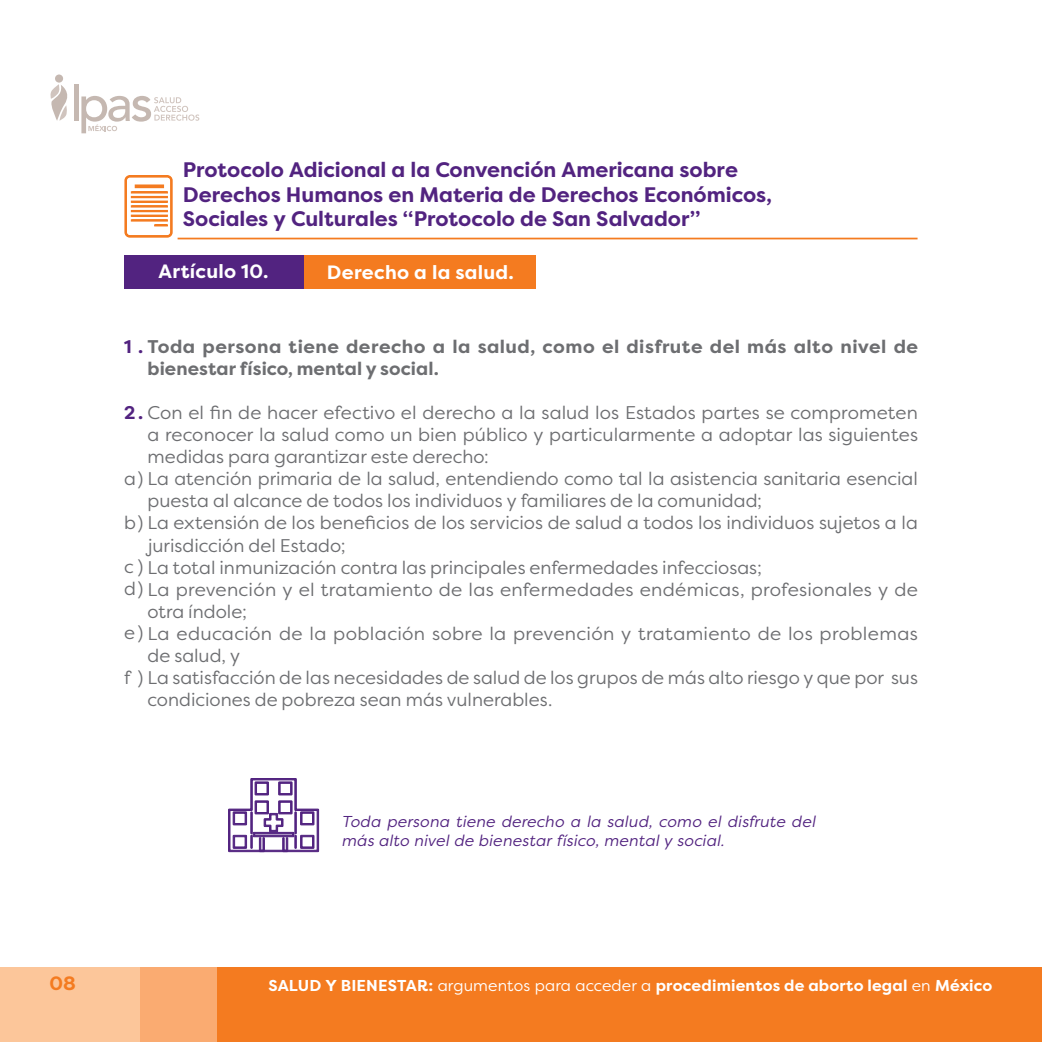
<style>
.page{position:relative;width:1042px;height:1042px;background:#fff}
.page>*{position:absolute;margin:0;border:0;box-sizing:border-box;transform-origin:0 0}
.t1{font:700 21px/24.5px "Filson Pro";color:#522380}
.t2{font:700 19.25px "Filson Pro";letter-spacing:.015em;color:#fff}
.t3{font:700 19.25px "Filson Pro";color:#f47b20}
.t4{font:18.38px "Filson Pro";letter-spacing:.005em;color:#6d6e71}
.t5{font:700 18.38px/22.1px "Filson Pro";letter-spacing:.025em;color:#6d6e71}
.t6{font:italic 15.75px/18.9px "Filson Pro";letter-spacing:.015em;color:#522380}
.t7{font:700 15.75px "Filson Pro";letter-spacing:.01em;color:#fff}
.s1{color:#522380}
.s2{font-weight:700;color:#522380}
.s3{font-weight:400}
</style>
<div class="page">
<div style="left:303px;top:255px;width:233px;height:34px;background:#f47b20"></div>
<div style="left:124px;top:255px;width:179px;height:34px;background:#522380"></div>
<hr style="left:178px;top:238px;width:739px;height:1px;background:#f47b20">
<svg style="left:124px;top:175px;width:49px;height:63px"></svg>
<div style="left:131px;top:191px;width:37px;height:2px;border:2px solid #f47b20"></div>
<div style="left:131px;top:196px;width:37px;height:2px;border:2px solid #f47b20"></div>
<div style="left:131px;top:201px;width:37px;height:2px;border:2px solid #f47b20"></div>
<div style="left:131px;top:205px;width:37px;height:3px;border:2px solid #f47b20"></div>
<div style="left:131px;top:210px;width:37px;height:2px;border:2px solid #f47b20"></div>
<div style="left:131px;top:219px;width:37px;height:3px;border:2px solid #f47b20"></div>
<div style="left:131px;top:215px;width:37px;height:2px;border:2px solid #f47b20"></div>
<svg style="left:228px;top:778px;width:91px;height:74px"></svg>
<div style="left:217px;top:967px;width:825px;height:75px;background:#f47b20"></div>
<div style="left:140px;top:967px;width:77px;height:75px;background:#faab71"></div>
<div style="left:0;top:967px;width:140px;height:75px;background:#fcc69a"></div>
<svg style="left:50px;top:84px;width:18px;height:37px"></svg>
<div style="left:55px;top:74px;width:8px;height:9px;background:#c5b8b1;border-radius:50%"></div>
<hr style="left:74px;top:84px;width:4px;height:37px;background:#c5b8b1">
<svg style="left:81px;top:96px;width:118px;height:37px"></svg>
<p class="t1" style="left:183px;top:158px;width:590px">Protocolo Adicional a la Convención Americana sobre<br>Derechos Humanos en Materia de Derechos Económicos,<br>Sociales y Culturales “Protocolo de San Salvador”</p>
<p class="t2" style="left:159px;top:260px;width:111px">Artículo 10.</p>
<p class="t2" style="left:327px;top:260px;width:188px">Derecho a la salud.</p>
<p class="t5" style="left:148px;top:336px;width:772px;text-indent:-23px"><span class="s1">1 .</span> Toda persona tiene derecho a la salud, como el disfrute del más alto nivel de bienestar físico, mental y social.</p>
<p class="t4" style="left:124px;top:401px;width:795px"><span class="s2">2.</span> Con el fin de hacer efectivo el derecho a la salud los Estados partes se comprometen</p>
<p class="t4" style="left:148px;top:423px;width:772px">a reconocer la salud como un bien público y particularmente a adoptar las siguientes</p>
<p class="t4" style="left:148px;top:445px;width:343px">medidas para garantizar este derecho:</p>
<p class="t4" style="left:124px;top:467px;width:795px">a) La atención primaria de la salud, entendiendo como tal la asistencia sanitaria esencial</p>
<p class="t4" style="left:148px;top:489px;width:616px">puesta al alcance de todos los individuos y familiares de la comunidad;</p>
<p class="t4" style="left:124px;top:511px;width:795px">b) La extensión de los beneficios de los servicios de salud a todos los individuos sujetos a la</p>
<p class="t4" style="left:148px;top:533px;width:200px">jurisdicción del Estado;</p>
<p class="t4" style="left:124px;top:555px;width:639px">c ) La total inmunización contra las principales enfermedades infecciosas;</p>
<p class="t4" style="left:124px;top:577px;width:795px">d) La prevención y el tratamiento de las enfermedades endémicas, profesionales y de</p>
<p class="t4" style="left:148px;top:599px;width:101px">otra índole;</p>
<p class="t4" style="left:124px;top:621px;width:795px">e) La educación de la población sobre la prevención y tratamiento de los problemas</p>
<p class="t4" style="left:148px;top:643px;width:94px">de salud, y</p>
<p class="t4" style="left:124px;top:665px;width:795px">f ) La satisfacción de las necesidades de salud de los grupos de más alto riesgo y que por sus</p>
<p class="t4" style="left:148px;top:687px;width:406px">condiciones de pobreza sean más vulnerables.</p>
<p class="t6" style="left:341px;top:811px;width:475px">Toda persona tiene derecho a la salud, como el disfrute del más alto nivel de bienestar físico, mental y social.</p>
<p class="t3" style="left:50px;top:971px;width:28px">08</p>
<p class="t7" style="left:268px;top:976px;width:725px">SALUD Y BIENESTAR: <span class="s3">argumentos para acceder a</span> procedimientos de aborto legal <span class="s3">en</span> México</p>
</div>
